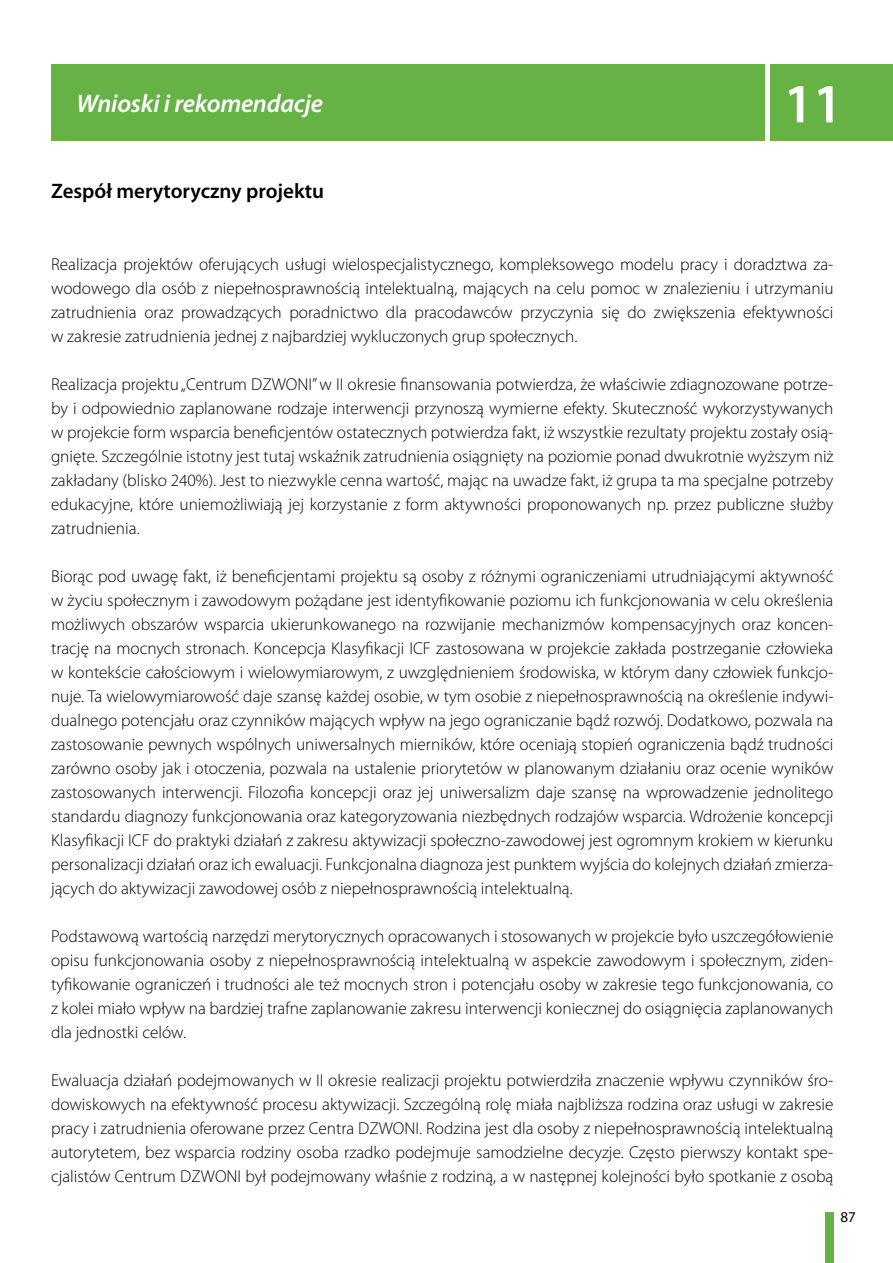
<style>
.page{position:relative;width:893px;height:1263px;background:#fff}
.page>*{position:absolute;margin:0;border:0;box-sizing:border-box;transform-origin:0 0}
.t1{font:600 55.5px "Myriad Pro";color:#fff}
.t2{font:italic 600 25.5px "Myriad Pro";letter-spacing:-.01em;color:#fff}
.t3{font:600 21px "Myriad Pro";color:#000}
.t4{font:300 17.25px/24px "Myriad Pro";color:#000;text-align:justify}
.t5{font:15px "Myriad Pro";color:#000}
</style>
<div class="page">
<div style="left:825px;top:1212px;width:8px;height:51px;background:#66b245"></div>
<div style="left:51px;top:64px;width:842px;height:76px;background:#66b245"></div>
<hr style="left:766px;top:58px;width:4px;height:87px;background:#fff">
<h2 class="t2" style="left:77px;top:87px;width:248px">Wnioski i rekomendacje</h2>
<h1 class="t1" style="left:784px;top:68px;width:60px">11</h1>
<p class="t3" style="left:51px;top:178px;width:274px">Zespół merytoryczny projektu</p>
<p class="t4" style="left:51px;top:252px;width:784px">Realizacja projektów oferujących usługi wielospecjalistycznego, kompleksowego modelu pracy i doradztwa za&shy;wodowego dla osób z niepełnosprawnością intelektualną, mających na celu pomoc w znalezieniu i utrzymaniu zatrudnienia oraz prowadzących poradnictwo dla pracodawców przyczynia się do zwiększenia efektywności w zakresie zatrudnienia jednej z najbardziej wykluczonych grup społecznych.</p>
<p class="t4" style="left:51px;top:372px;width:784px">Realizacja projektu „Centrum DZWONI” w II okresie finansowania potwierdza, że właściwie zdiagnozowane potrze&shy;by i odpowiednio zaplanowane rodzaje interwencji przynoszą wymierne efekty. Skuteczność wykorzystywanych w projekcie form wsparcia beneficjentów ostatecznych potwierdza fakt, iż wszystkie rezultaty projektu zostały osią&shy;gnięte. Szczególnie istotny jest tutaj wskaźnik zatrudnienia osiągnięty na poziomie ponad dwukrotnie wyższym niż zakładany (blisko 240%). Jest to niezwykle cenna wartość, mając na uwadze fakt, iż grupa ta ma specjalne potrzeby edukacyjne, które uniemożliwiają jej korzystanie z form aktywności proponowanych np. przez publiczne służby zatrudnienia.</p>
<p class="t4" style="left:51px;top:564px;width:784px">Biorąc pod uwagę fakt, iż beneficjentami projektu są osoby z różnymi ograniczeniami utrudniającymi aktywność w życiu społecznym i zawodowym pożądane jest identyfikowanie poziomu ich funkcjonowania w celu określenia możliwych obszarów wsparcia ukierunkowanego na rozwijanie mechanizmów kompensacyjnych oraz koncen&shy;trację na mocnych stronach. Koncepcja Klasyfikacji ICF zastosowana w projekcie zakłada postrzeganie człowieka w kontekście całościowym i wielowymiarowym, z uwzględnieniem środowiska, w którym dany człowiek funkcjo&shy;nuje. Ta wielowymiarowość daje szansę każdej osobie, w tym osobie z niepełnosprawnością na określenie indywi&shy;dualnego potencjału oraz czynników mających wpływ na jego ograniczanie bądź rozwój. Dodatkowo, pozwala na zastosowanie pewnych wspólnych uniwersalnych mierników, które oceniają stopień ograniczenia bądź trudności zarówno osoby jak i otoczenia, pozwala na ustalenie priorytetów w planowanym działaniu oraz ocenie wyników zastosowanych interwencji. Filozofia koncepcji oraz jej uniwersalizm daje szansę na wprowadzenie jednolitego standardu diagnozy funkcjonowania oraz kategoryzowania niezbędnych rodzajów wsparcia. Wdrożenie koncepcji Klasyfikacji ICF do praktyki działań z zakresu aktywizacji społeczno-zawodowej jest ogromnym krokiem w kierunku personalizacji działań oraz ich ewaluacji. Funkcjonalna diagnoza jest punktem wyjścia do kolejnych działań zmierza&shy;jących do aktywizacji zawodowej osób z niepełnosprawnością intelektualną.</p>
<p class="t4" style="left:51px;top:924px;width:784px">Podstawową wartością narzędzi merytorycznych opracowanych i stosowanych w projekcie było uszczegółowienie opisu funkcjonowania osoby z niepełnosprawnością intelektualną w aspekcie zawodowym i społecznym, ziden&shy;tyfikowanie ograniczeń i trudności ale też mocnych stron i potencjału osoby w zakresie tego funkcjonowania, co z kolei miało wpływ na bardziej trafne zaplanowanie zakresu interwencji koniecznej do osiągnięcia zaplanowanych dla jednostki celów.</p>
<p class="t4" style="left:51px;top:1068px;width:784px">Ewaluacja działań podejmowanych w II okresie realizacji projektu potwierdziła znaczenie wpływu czynników śro&shy;dowiskowych na efektywność procesu aktywizacji. Szczególną rolę miała najbliższa rodzina oraz usługi w zakresie pracy i zatrudnienia oferowane przez Centra DZWONI. Rodzina jest dla osoby z niepełnosprawnością intelektualną autorytetem, bez wsparcia rodziny osoba rzadko podejmuje samodzielne decyzje. Często pierwszy kontakt spe&shy;cjalistów Centrum DZWONI był podejmowany właśnie z rodziną, a w następnej kolejności było spotkanie z osobą</p>
<p class="t5" style="left:840px;top:1208px;width:17px">87</p>
</div>
